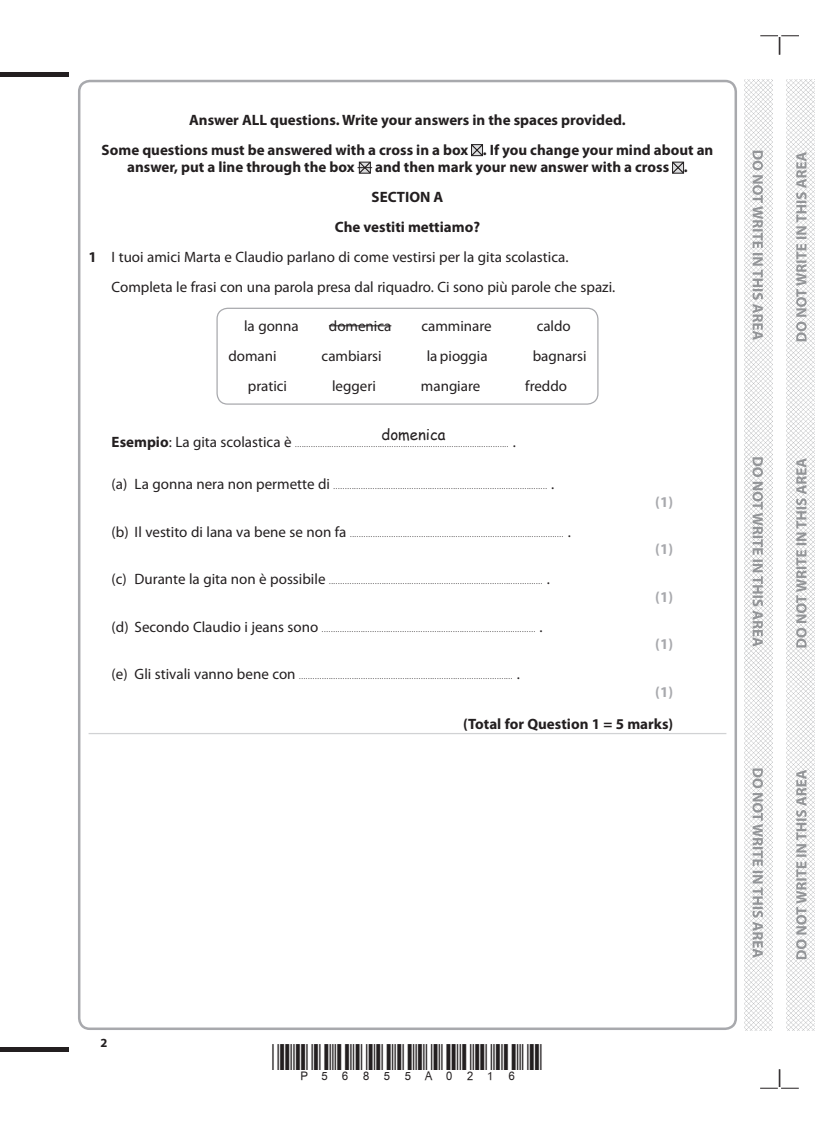
<style>
.page{position:relative;width:815px;height:1124px;background:#fff}
.page>*{position:absolute;margin:0;border:0;box-sizing:border-box;transform-origin:0 0}
.t1{font:700 15px/30px "Myriad Pro";color:#231f20;text-align:center}
.t2{font:15px "Myriad Pro";color:#231f20}
.t3{font:700 15px "Myriad Pro";color:#a8a9ad}
.t4{font:15px "Comic Sans MS";color:#231f20}
.t5{font:700 12.5px "Myriad Pro";color:#231f20}
.t6{font:7.5px "Myriad Pro";color:#231f20}
.s1{font-weight:700}
.s2{font-weight:700;font-size:15px}
.s3{font-size:15px}
</style>
<div class="page">
<img style="left:787px;top:80px;width:28px;height:949px">
<div style="left:0;top:72px;width:69px;height:5px;background:#231f20"></div>
<hr style="left:0;top:1047px;width:69px;height:4px;background:#231f20">
<svg style="left:760px;top:35px;width:39px;height:20px"></svg>
<svg style="left:760px;top:1069px;width:39px;height:19px"></svg>
<img style="left:744px;top:80px;width:28px;height:949px">
<svg style="left:752px;top:151px;width:11px;height:806px"></svg>
<svg style="left:796px;top:152px;width:11px;height:806px"></svg>
<hr style="left:89px;top:732px;width:637px;height:2px;background:#d1d2d4">
<svg style="left:471px;top:144px;width:12px;height:13px"></svg>
<svg style="left:358px;top:161px;width:14px;height:13px"></svg>
<svg style="left:672px;top:161px;width:13px;height:13px"></svg>
<hr style="left:329px;top:325px;width:62px;height:1px;background:#231f20">
<div style="left:216px;top:307px;width:383px;height:97px;border:1px solid #a8a9ad;border-radius:11px"></div>
<h1 class="t1" style="left:102px;top:105px;width:613px">Answer ALL questions. Write your answers in the spaces provided.<br>Some questions must be answered with a cross in a box . If you change your mind about an</h1>
<h1 class="t1" style="left:127px;top:152px;width:229px">answer, put a line through the box</h1>
<h1 class="t1" style="left:375px;top:152px;width:314px">and then mark your new answer with a cross .</h1>
<h1 class="t1" style="left:372px;top:182px;width:73px">SECTION A</h1>
<h1 class="t1" style="left:335px;top:212px;width:147px">Che vestiti mettiamo?</h1>
<h1 class="t2" style="left:89px;top:249px;width:481px"><span class="s1">1</span> I tuoi amici Marta e Claudio parlano di come vestirsi per la gita scolastica.</h1>
<h1 class="t2" style="left:112px;top:279px;width:505px">Completa le frasi con una parola presa dal riquadro. Ci sono più parole che spazi.</h1>
<h1 class="t2" style="left:244px;top:317px;width:56px">la gonna</h1>
<h1 class="t2" style="left:329px;top:317px;width:64px">domenica</h1>
<h1 class="t2" style="left:421px;top:317px;width:72px">camminare</h1>
<h1 class="t2" style="left:537px;top:317px;width:36px">caldo</h1>
<h1 class="t2" style="left:228px;top:347px;width:50px">domani</h1>
<h1 class="t2" style="left:322px;top:347px;width:62px">cambiarsi</h1>
<h1 class="t2" style="left:427px;top:347px;width:62px">la pioggia</h1>
<h1 class="t2" style="left:533px;top:347px;width:55px">bagnarsi</h1>
<h1 class="t2" style="left:248px;top:377px;width:41px">pratici</h1>
<h1 class="t2" style="left:332px;top:377px;width:45px">leggeri</h1>
<h1 class="t2" style="left:421px;top:377px;width:61px">mangiare</h1>
<h1 class="t2" style="left:525px;top:377px;width:43px">freddo</h1>
<h1 class="t4" style="left:382px;top:423px;width:66px">domenica</h1>
<p class="t6" style="left:112px;top:440px;width:406px"><span class="s2">Esempio</span><span class="s3">: La gita scolastica è</span> ............................................................................................. <span class="s3">.</span></p>
<p class="t6" style="left:112px;top:482px;width:444px"><span class="s3">(a) La gonna nera non permette di</span> ............................................................................................. <span class="s3">.</span></p>
<p class="t6" style="left:112px;top:530px;width:461px"><span class="s3">(b) Il vestito di lana va bene se non fa</span> ............................................................................................. <span class="s3">.</span></p>
<p class="t6" style="left:112px;top:577px;width:440px"><span class="s3">(c) Durante la gita non è possibile</span> ............................................................................................. <span class="s3">.</span></p>
<p class="t6" style="left:112px;top:625px;width:432px"><span class="s3">(d) Secondo Claudio i jeans sono</span> ............................................................................................. <span class="s3">.</span></p>
<p class="t6" style="left:112px;top:672px;width:410px"><span class="s3">(e) Gli stivali vanno bene con</span> ............................................................................................. <span class="s3">.</span></p>
<h1 class="t3" style="left:655px;top:493px;width:20px">(1)</h1>
<h1 class="t3" style="left:655px;top:541px;width:20px">(1)</h1>
<h1 class="t3" style="left:655px;top:588px;width:20px">(1)</h1>
<h1 class="t3" style="left:655px;top:636px;width:20px">(1)</h1>
<h2 class="t5" style="left:101px;top:1035px;width:8px">2</h2>
<h1 class="t3" style="left:655px;top:683px;width:20px">(1)</h1>
<h1 class="t1" style="left:463px;top:709px;width:212px">(Total for Question 1 = 5 marks)</h1>
</div>
